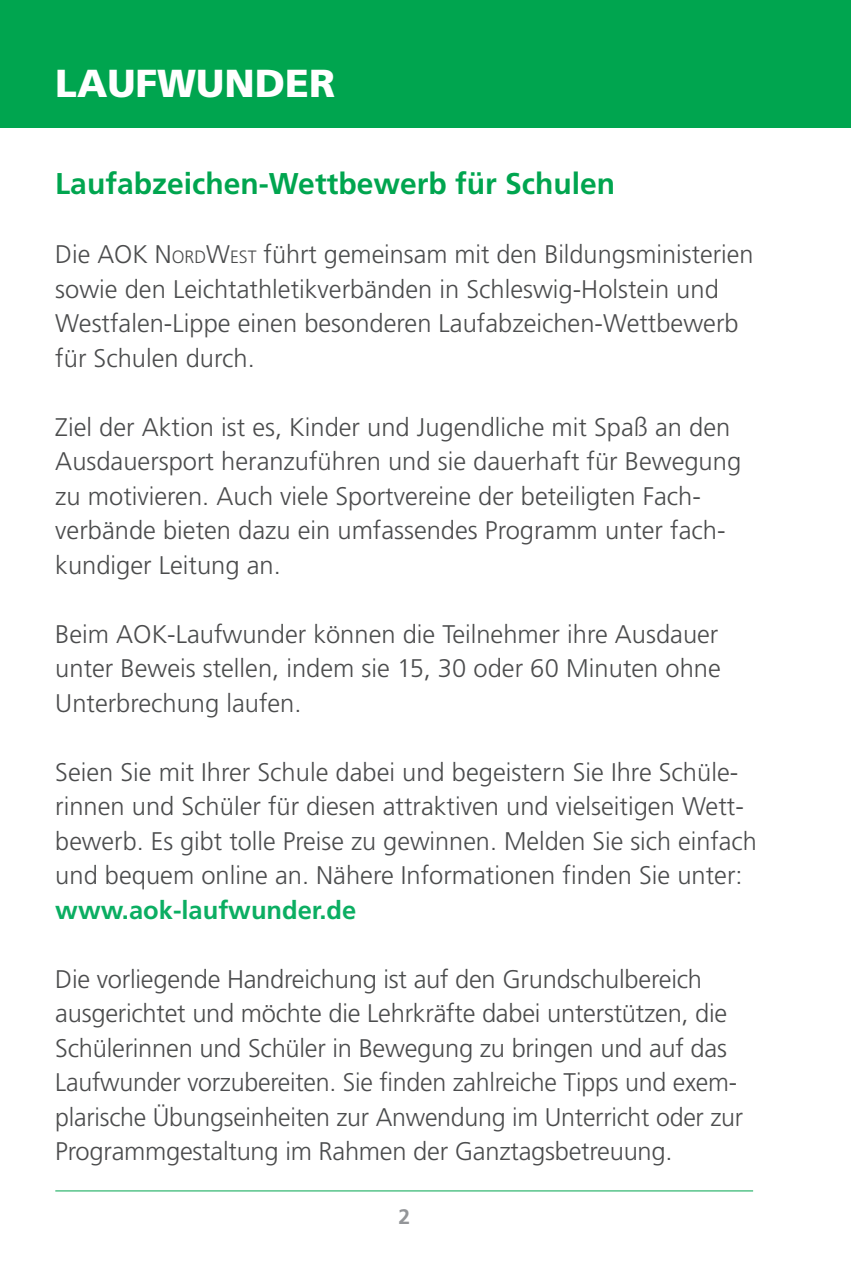
<style>
.page{position:relative;width:851px;height:1276px;background:#fff}
.page>*{position:absolute;margin:0;border:0;box-sizing:border-box;transform-origin:0 0}
.t1{font:900 39px "Frutiger LT Pro";color:#fff}
.t2{font:700 30px "Frutiger";color:#00a54f}
.t3{font:300 25.5px/34.5px "Frutiger LT Pro";color:#4b4c4d}
.t4{font:700 25.5px "Frutiger LT Pro";color:#0bae62}
.t5{font:700 21px "Frutiger LT Pro";color:#939598}
.s1{font-size:17.7px}
</style>
<div class="page">
<hr style="left:55px;top:1190px;width:698px;height:1px;background:#00a54f">
<div style="left:0;top:0;width:850px;height:128px;background:#00a54f"></div>
<h1 class="t1" style="left:55px;top:60px;width:281px">LAUFWUNDER</h1>
<p class="t2" style="left:55px;top:166px;width:561px">Laufabzeichen-Wettbewerb für Schulen</p>
<p class="t3" style="left:55px;top:237px;width:699px">Die AOK N<span class="s1">ORD</span>W<span class="s1">EST</span> führt gemeinsam mit den Bildungsministerien sowie den Leichtathletikverbänden in Schleswig-Holstein und Westfalen-Lippe einen besonderen Laufabzeichen-Wettbewerb für Schulen durch.</p>
<p class="t3" style="left:55px;top:410px;width:687px">Ziel der Aktion ist es, Kinder und Jugendliche mit Spaß an den Ausdauersport heranzuführen und sie dauerhaft für Bewegung zu motivieren. Auch viele Sportvereine der beteiligten Fach&shy;verbände bieten dazu ein umfassendes Programm unter fach&shy;kundiger Leitung an.</p>
<p class="t3" style="left:55px;top:617px;width:667px;text-align:justify">Beim AOK-Laufwunder können die Teilnehmer ihre Ausdauer unter Beweis stellen, indem sie 15, 30 oder 60 Minuten ohne Unterbrechung laufen.</p>
<p class="t3" style="left:55px;top:755px;width:702px">Seien Sie mit Ihrer Schule dabei und begeistern Sie Ihre Schüle&shy;rinnen und Schüler für diesen attraktiven und vielseitigen Wett&shy;bewerb. Es gibt tolle Preise zu gewinnen. Melden Sie sich einfach und bequem online an. Nähere Informationen finden Sie unter:</p>
<p class="t4" style="left:55px;top:894px;width:302px">www.aok-laufwunder.de</p>
<p class="t3" style="left:55px;top:962px;width:689px">Die vorliegende Handreichung ist auf den Grundschulbereich ausgerichtet und möchte die Lehrkräfte dabei unterstützen, die Schülerinnen und Schüler in Bewegung zu bringen und auf das Laufwunder vorzubereiten. Sie finden zahlreiche Tipps und exem&shy;plarische Übungseinheiten zur Anwendung im Unterricht oder zur Programmgestaltung im Rahmen der Ganztagsbetreuung.</p>
<p class="t5" style="left:398px;top:1204px;width:13px">2</p>
</div>
